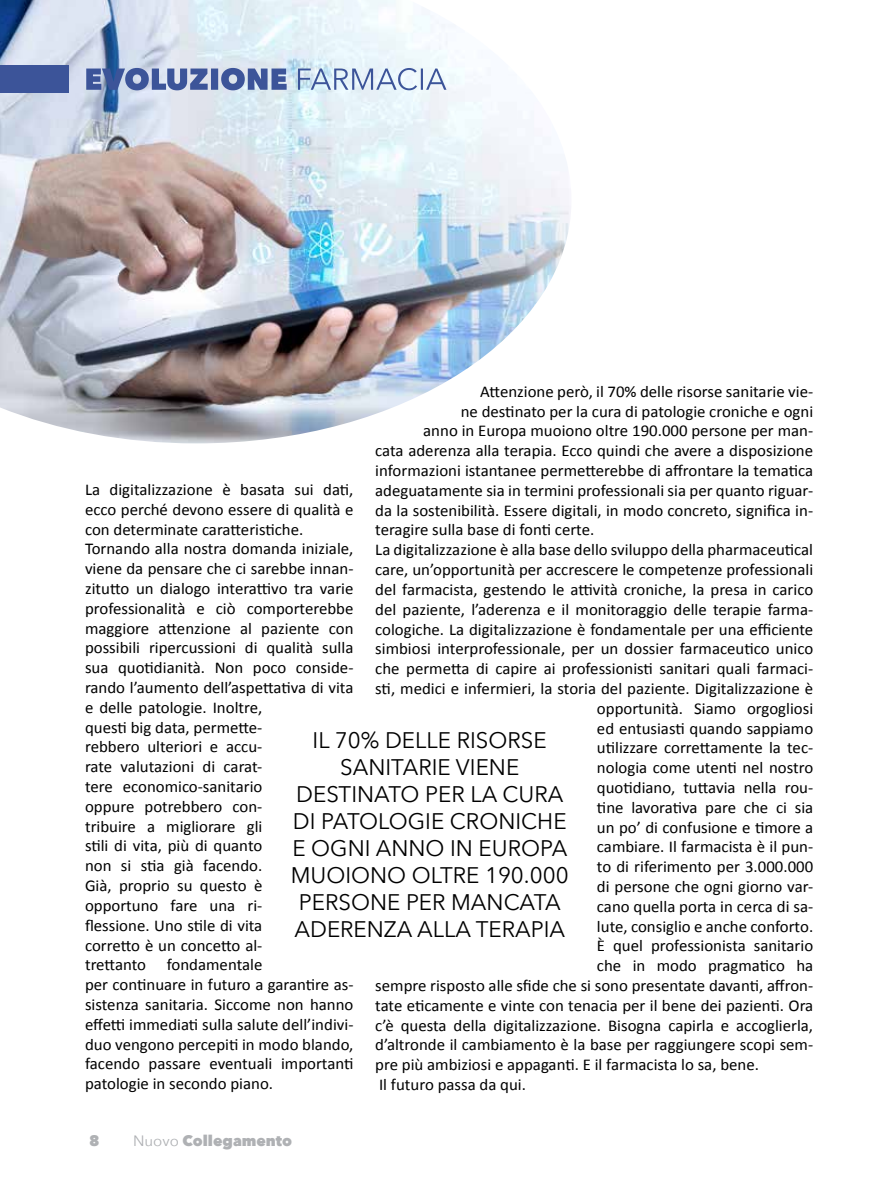
<style>
.page{position:relative;width:893px;height:1191px;background:#fff}
.page>*{position:absolute;margin:0;border:0;box-sizing:border-box;transform-origin:0 0}
.t1{font:22.5px/27px "Avenir Next";color:#000;text-align:center}
.t2{font:16.5px/19.8px "Calibri";color:#000}
.t3{font:800 15px "Avenir Next";color:#afb1b4}
.s1{font-weight:400}
</style>
<div class="page">
<img style="left:0;top:0;width:571px;height:443px">
<svg style="left:86px;top:68px;width:360px;height:22px;background:#90a2c8"></svg>
<div style="left:0;top:66px;width:68px;height:27px;background:#3c5499"></div>
<p class="t2" style="left:480px;top:381px;width:334px">Attenzione però, il 70% delle risorse sanitarie vie-</p>
<p class="t2" style="left:461px;top:401px;width:354px">ne destinato per la cura di patologie croniche e ogni</p>
<p class="t2" style="left:423px;top:421px;width:392px">anno in Europa muoiono oltre 190.000 persone per man-</p>
<p class="t2" style="left:375px;top:441px;width:439px">cata aderenza alla terapia. Ecco quindi che avere a disposizione</p>
<p class="t2" style="left:375px;top:461px;width:439px">informazioni istantanee permetterebbe di affrontare la tematica</p>
<p class="t2" style="left:375px;top:480px;width:439px">adeguatamente sia in termini professionali sia per quanto riguar-</p>
<p class="t2" style="left:375px;top:500px;width:439px">da la sostenibilità. Essere digitali, in modo concreto, significa in-</p>
<p class="t2" style="left:375px;top:520px;width:221px">teragire sulla base di fonti certe.</p>
<p class="t2" style="left:375px;top:540px;width:439px">La digitalizzazione è alla base dello sviluppo della pharmaceutical</p>
<p class="t2" style="left:375px;top:560px;width:439px">care, un’opportunità per accrescere le competenze professionali</p>
<p class="t2" style="left:375px;top:579px;width:439px">del farmacista, gestendo le attività croniche, la presa in carico</p>
<p class="t2" style="left:375px;top:599px;width:439px">del paziente, l’aderenza e il monitoraggio delle terapie farma-</p>
<p class="t2" style="left:375px;top:619px;width:439px">cologiche. La digitalizzazione è fondamentale per una efficiente</p>
<p class="t2" style="left:375px;top:639px;width:439px">simbiosi interprofessionale, per un dossier farmaceutico unico</p>
<p class="t2" style="left:375px;top:659px;width:439px">che permetta di capire ai professionisti sanitari quali farmaci-</p>
<p class="t2" style="left:375px;top:678px;width:439px">sti, medici e infermieri, la storia del paziente. Digitalizzazione è</p>
<p class="t2" style="left:597px;top:698px;width:218px">opportunità. Siamo orgogliosi</p>
<p class="t2" style="left:597px;top:718px;width:218px">ed entusiasti quando sappiamo</p>
<p class="t2" style="left:597px;top:738px;width:218px">utilizzare correttamente la tec-</p>
<p class="t2" style="left:597px;top:758px;width:218px">nologia come utenti nel nostro</p>
<p class="t2" style="left:597px;top:777px;width:218px">quotidiano, tuttavia nella rou-</p>
<p class="t2" style="left:597px;top:797px;width:218px">tine lavorativa pare che ci sia</p>
<p class="t2" style="left:597px;top:817px;width:218px">un po’ di confusione e timore a</p>
<p class="t2" style="left:597px;top:837px;width:218px">cambiare. Il farmacista è il pun-</p>
<p class="t2" style="left:597px;top:857px;width:218px">to di riferimento per 3.000.000</p>
<p class="t2" style="left:597px;top:876px;width:218px">di persone che ogni giorno var-</p>
<p class="t2" style="left:597px;top:896px;width:218px">cano quella porta in cerca di sa-</p>
<p class="t2" style="left:597px;top:916px;width:218px">lute, consiglio e anche conforto.</p>
<p class="t2" style="left:597px;top:936px;width:218px">È quel professionista sanitario</p>
<p class="t2" style="left:597px;top:956px;width:218px">che in modo pragmatico ha</p>
<p class="t2" style="left:375px;top:975px;width:439px">sempre risposto alle sfide che si sono presentate davanti, affron-</p>
<p class="t2" style="left:375px;top:995px;width:439px">tate eticamente e vinte con tenacia per il bene dei pazienti. Ora</p>
<p class="t2" style="left:375px;top:1015px;width:439px">c’è questa della digitalizzazione. Bisogna capirla e accoglierla,</p>
<p class="t2" style="left:375px;top:1035px;width:439px">d’altronde il cambiamento è la base per raggiungere scopi sem-</p>
<p class="t2" style="left:375px;top:1055px;width:385px">pre più ambiziosi e appaganti. E il farmacista lo sa, bene.</p>
<p class="t2" style="left:379px;top:1074px;width:148px">Il futuro passa da qui.</p>
<p class="t2" style="left:85px;top:479px;width:270px">La digitalizzazione è basata sui dati, ecco perché devono essere di qualità e con determinate caratteristiche.<br>Tornando alla nostra domanda iniziale, viene da pensare che ci sarebbe innan&shy;zitutto un dialogo interattivo tra varie professionalità e ciò comporterebbe maggiore attenzione al paziente con possibili ripercussioni di qualità sulla sua quotidianità. Non poco conside&shy;rando l’aumento dell’aspettativa di vita e delle patologie. Inoltre,<br>questi big data, permette-<br>rebbero ulteriori e accu-<br>rate valutazioni di carat-<br>tere economico-sanitario<br>oppure potrebbero con-<br>tribuire a migliorare gli<br>stili di vita, più di quanto<br>non si stia già facendo.<br>Già, proprio su questo è<br>opportuno fare una ri-<br>flessione. Uno stile di vita<br>corretto è un concetto al-<br>trettanto</p>
<p class="t1" style="left:291px;top:726px;width:279px">IL 70% DELLE RISORSE<br>SANITARIE VIENE<br>DESTINATO PER LA CURA<br>DI PATOLOGIE CRONICHE<br>E OGNI ANNO IN EUROPA<br>MUOIONO OLTRE 190.000<br>PERSONE PER MANCATA<br>ADERENZA ALLA TERAPIA</p>
<p class="t2" style="left:85px;top:955px;width:270px;text-indent:82px">fondamentale<br>per continuare in futuro a garantire as&shy;sistenza sanitaria. Siccome non hanno effetti immediati sulla salute dell’indivi&shy;duo vengono percepiti in modo blando, facendo passare eventuali importanti patologie in secondo piano.</p>
<p class="t3" style="left:89px;top:1131px;width:12px">8</p>
<p class="t3" style="left:133px;top:1131px;width:161px"><span class="s1">Nuovo</span> Collegamento</p>
</div>
